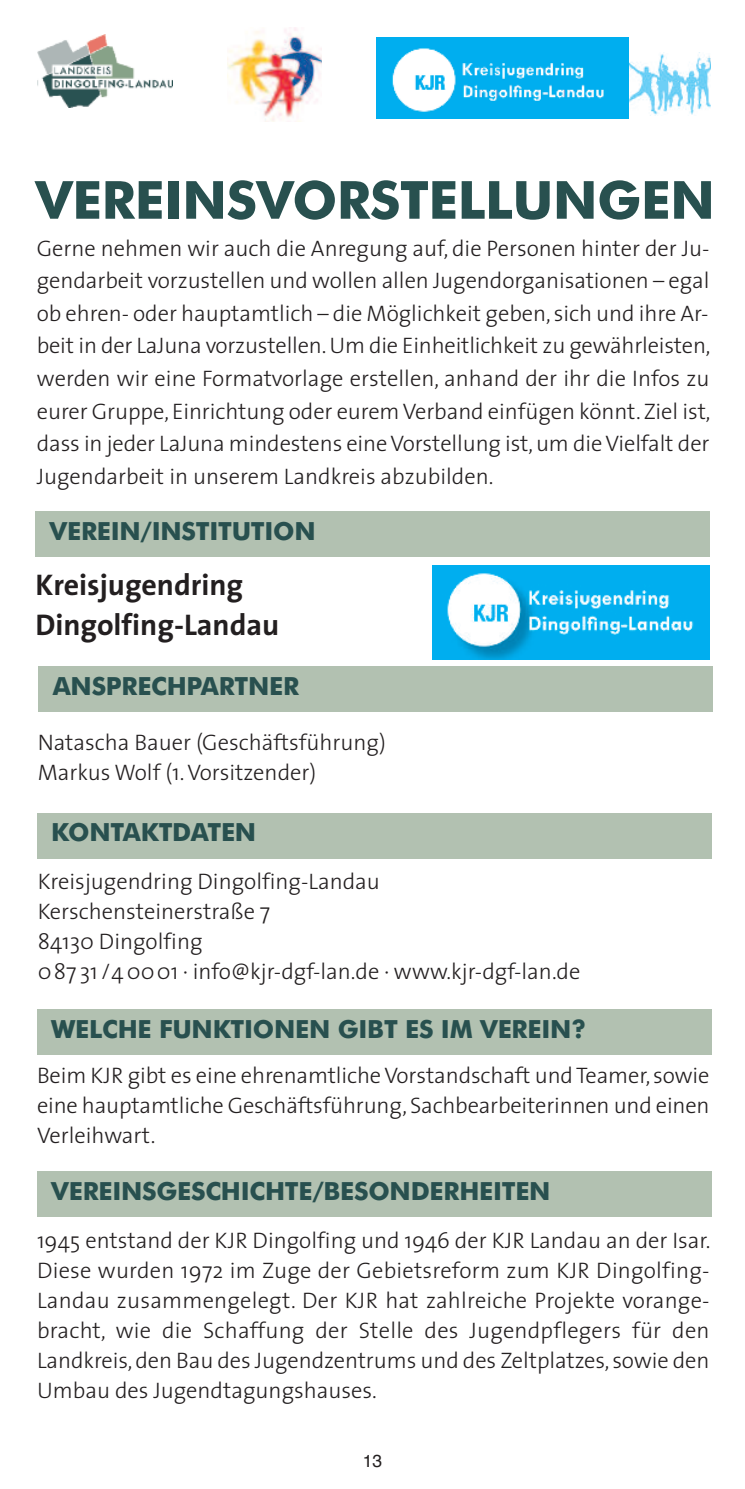
<style>
.page{position:relative;width:745px;height:1489px;background:#fff}
.page>*{position:absolute;margin:0;border:0;box-sizing:border-box;transform-origin:0 0}
.t1{font:700 52.5px "Futura BT";letter-spacing:-.01em;color:#28504f}
.t2{font:700 30px/40px "The Sans";color:#231f20}
.t3{font:700 25px "Futura BT";letter-spacing:-.01em;color:#28504f}
.t4{font:300 22.5px/30px "The Sans";color:#231f20;text-align:justify}
.t5{font:17.5px "Helvetica";color:#231f20}
</style>
<div class="page">
<img style="left:227px;top:27px;width:94px;height:95px">
<img style="left:37px;top:34px;width:135px;height:73px">
<div style="left:37px;top:1171px;width:673px;height:46px;background:#b2c1b1"></div>
<div style="left:35px;top:511px;width:674px;height:46px;background:#b2c1b1"></div>
<div style="left:39px;top:666px;width:673px;height:46px;background:#b2c1b1"></div>
<div style="left:37px;top:812px;width:673px;height:46px;background:#b2c1b1"></div>
<div style="left:37px;top:1009px;width:673px;height:45px;background:#b2c1b1"></div>
<img style="left:432px;top:565px;width:277px;height:94px">
<div style="left:376px;top:37px;width:252px;height:81px;background:#00aeef"></div>
<img style="left:392px;top:48px;width:212px;height:64px">
<img style="left:629px;top:52px;width:81px;height:64px">
<h1 class="t1" style="left:35px;top:179px;width:680px">VEREINSVORSTELLUNGEN</h1>
<p class="t4" style="left:37px;top:234px;width:674px;line-height:32.5px">Gerne nehmen wir auch die Anregung auf, die Personen hinter der Ju&shy;gendarbeit vorzustellen und wollen allen Jugendorganisationen – egal ob ehren- oder hauptamtlich – die Möglichkeit geben, sich und ihre Ar&shy;beit in der LaJuna vorzustellen.Um die Einheitlichkeit zu gewährleisten, werden wir eine Formatvorlage erstellen, anhand der ihr die Infos zu eurer Gruppe, Einrichtung oder euremVerband einfügen könnt. Ziel ist, dass in jeder LaJuna mindestens eineVorstellung ist,um dieVielfalt der Jugendarbeit in unserem Landkreis abzubilden.</p>
<p class="t3" style="left:50px;top:521px;width:267px">VEREIN/INSTITUTION</p>
<h2 class="t2" style="left:35px;top:568px;width:245px">Kreisjugendring<br>Dingolfing-Landau</h2>
<p class="t3" style="left:53px;top:676px;width:248px">ANSPRECHPARTNER</p>
<p class="t4" style="left:38px;top:729px;width:349px">Natascha Bauer (Geschäftsführung)<br>Markus Wolf (1.Vorsitzender)</p>
<p class="t3" style="left:51px;top:822px;width:206px">KONTAKTDATEN</p>
<p class="t4" style="left:38px;top:868px;width:544px;text-align:left">Kreisjugendring Dingolfing-Landau Kerschensteinerstraße 7<br>84130 Dingolfing<br>087 31 /40001 · info@kjr-dgf-lan.de · www.kjr-dgf-lan.de</p>
<p class="t3" style="left:51px;top:1018px;width:536px">WELCHE FUNKTIONEN GIBT ES IM VEREIN?</p>
<p class="t4" style="left:37px;top:1062px;width:673px">Beim KJR gibt es eine ehrenamtlicheVorstandschaft undTeamer, sowie eine hauptamtliche Geschäftsführung, Sachbearbeiterinnen und einen Verleihwart.</p>
<p class="t3" style="left:51px;top:1180px;width:500px">VEREINSGESCHICHTE/BESONDERHEITEN</p>
<p class="t4" style="left:37px;top:1227px;width:674px">1945 entstand der KJR Dingolfing und 1946 der KJR Landau an der Isar.<br>Diese wurden 1972 im Zuge der Gebietsreform zum KJR Dingolfing-Landau zusammengelegt. Der KJR hat zahlreiche Projekte vorange&shy;bracht, wie die Schaffung der Stelle des Jugendpflegers für den Landkreis,den Bau des Jugendzentrums und des Zeltplatzes, sowie den Umbau des Jugendtagungshauses.</p>
<p class="t5" style="left:362px;top:1452px;width:21px">13</p>
</div>
